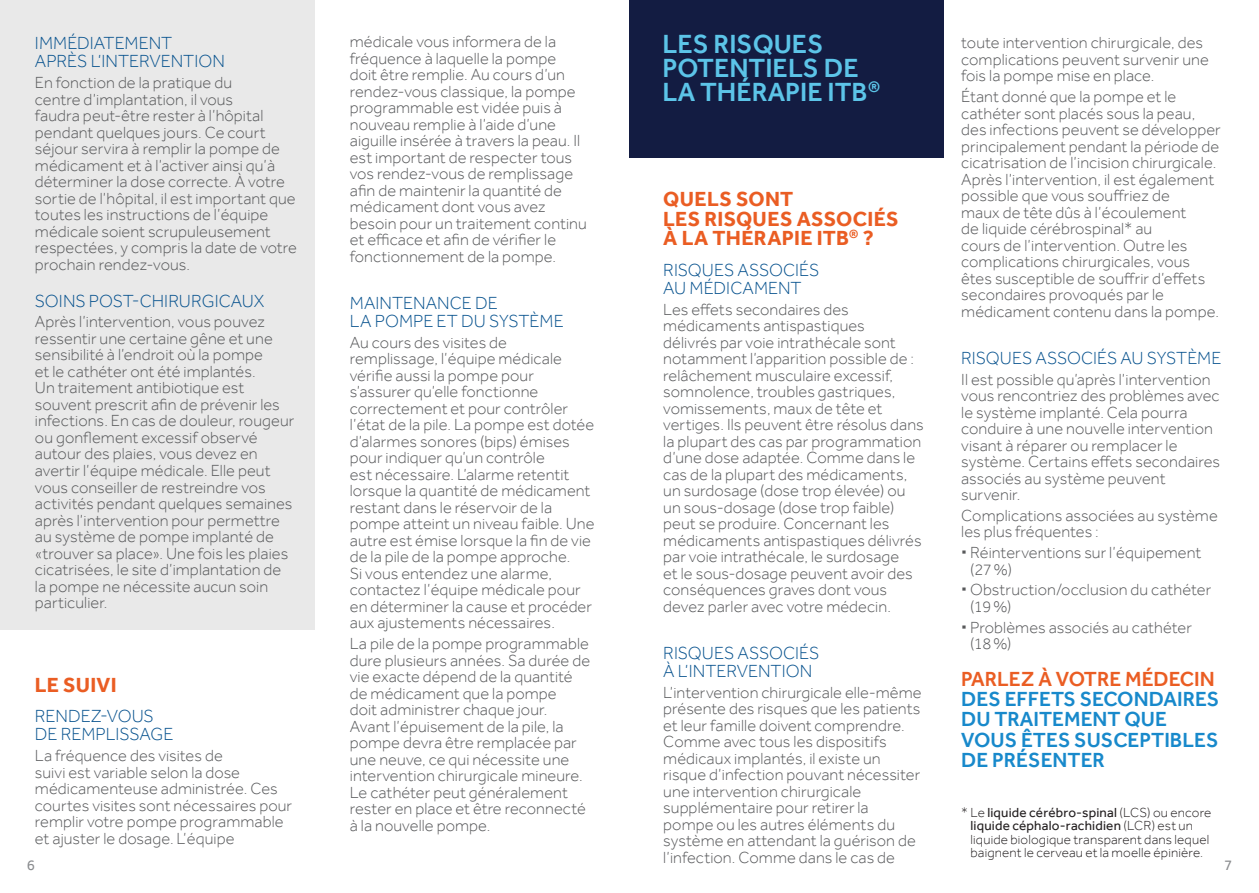
<style>
.page{position:relative;width:1259px;height:893px;background:#fff}
.page>*{position:absolute;margin:0;border:0;box-sizing:border-box;transform-origin:0 0}
.t1{font:500 27px/24px "Effra";color:#5cc4e8}
.t2{font:500 21px/20.2px "Effra";color:#1889cb}
.t3{font:700 21px/19.5px "Effra";letter-spacing:.015em;color:#ea5d23}
.t4{font:500 21px "Effra";color:#ea5d23}
.t5{font:300 18px/18px "Effra";color:#07528e}
.t6{font:300 16.5px/16.5px "Effra";letter-spacing:.005em;color:#57585a}
.t7{font:15px "Effra";color:#8a8c8f}
.t8{font:300 13.5px/13.5px "Effra";letter-spacing:.015em;color:#231f20}
.s1{font-weight:400}
</style>
<div class="page">
<div style="left:629px;top:0;width:315px;height:157px;background:#131c42"></div>
<div style="left:0;top:0;width:315px;height:629px;background:#e9e9e9"></div>
<p class="t5" style="left:35px;top:34px;width:191px">Immédiatement après l’i nterventi on</p>
<p class="t6" style="left:35px;top:74px;width:264px">En fonction de la pratique du<br>centre d’implantation, il vous<br>faudra peut-être rester à l’hôpital pendant quelques jours. Ce court séjour servira à remplir la pompe de médicament et à l’activer ainsi qu’à déterminer la dose correcte. À votre sortie de l’hôpital, il est important que toutes les instructions de l’équipe médicale soient scrupuleusement respectées, y compris la date de votre prochain rendez-vous.</p>
<p class="t5" style="left:35px;top:292px;width:231px">Soi ns post-chi rurgicaux</p>
<p class="t6" style="left:35px;top:314px;width:261px">Après l’intervention, vous pouvez ressentir une certaine gêne et une sensibilité à l’endroit où la pompe<br>et le cathéter ont été implantés.<br>U n traitement antibiotique est souvent prescrit afin de prévenir les infections. En cas de douleur, rougeur ou gonflement excessif observé autour des plaies, vous devez en avertir l’équipe médicale. Elle peut vous conseiller de restreindre vos activités pendant quelques semaines après l’intervention pour permettre au système de pompe implanté de «trouver sa place». U ne fois les plaies cicatrisées, le site d’implantation de la pompe ne nécessite aucun soin particulier.</p>
<h1 class="t1" style="left:662px;top:32px;width:219px">LES RISQUES<br>POTENTIELS DE<br>LA THÉRAPIE ITB<sup>®</sup></h1>
<p class="t6" style="left:350px;top:33px;width:238px">médicale vous informera de la fréquence à laquelle la pompe doit être remplie. Au cours d’un rendez-vous classique, la pompe programmable est vidée puis à nouveau remplie à l’aide d’une aiguille insérée à travers la peau. Il est important de respecter tous vos rendez-vous de remplissage afin de maintenir la quantité de médicament dont vous avez besoin pour un traitement continu et efficace et afin de vérifier le fonctionnement de la pompe.</p>
<p class="t5" style="left:350px;top:294px;width:215px">Mai ntenance de<br>la pompe et du système</p>
<p class="t6" style="left:350px;top:334px;width:246px">Au cours des visites de remplissage, l’équipe médicale vérifie aussi la pompe pour s’assurer qu’elle fonctionne correctement et pour contrôler l’état de la pile. La pompe est dotée d’alarmes sonores (bips) émises pour indiquer qu’un contrôle<br>est nécessaire. L’alarme retentit lorsque la quantité de médicament restant dans le réservoir de la pompe atteint un niveau faible. U ne autre est émise lorsque la fin de vie de la pile de la pompe approche.<br>Si vous entendez une alarme, contactez l’équipe médicale pour en déterminer la cause et procéder aux ajustements nécessaires.</p>
<p class="t6" style="left:350px;top:635px;width:242px">La pile de la pompe programmable dure plusieurs années. Sa durée de vie exacte dépend de la quantité de médicament que la pompe<br>doit administrer chaque jour.<br>Avant l’épuisement de la pile, la pompe devra être remplacée par une neuve, ce qui nécessite une intervention chirurgicale mineure.<br>Le cathéter peut généralement rester en place et être reconnecté à la nouvelle pompe.</p>
<p class="t6" style="left:961px;top:34px;width:249px">toute intervention chirurgicale, des complications peuvent survenir une fois la pompe mise en place.</p>
<p class="t6" style="left:961px;top:88px;width:261px">Étant donné que la pompe et le cathéter sont placés sous la peau, des infections peuvent se développer principalement pendant la période de cicatrisation de l’incision chirurgicale.<br>Après l’intervention, il est également possible que vous souffriez de<br>maux de tête dûs à l’écoulement<br>de liquide cérébrospinal* au<br>cours de l’intervention. Outre les complications chirurgicales, vous êtes susceptible de souffrir d’effets secondaires provoqués par le médicament contenu dans la pompe.</p>
<p class="t5" style="left:961px;top:349px;width:262px">Risq ues associ és au système</p>
<p class="t6" style="left:961px;top:371px;width:260px">Il est possible qu’après l’intervention vous rencontriez des problèmes avec le système implanté. Cela pourra conduire à une nouvelle intervention visant à réparer ou remplacer le système. Certains effets secondaires associés au système peuvent survenir.</p>
<p class="t6" style="left:961px;top:507px;width:258px">Complications associées au système les plus fréquentes :</p>
<p class="t6" style="left:970px;top:544px;width:233px">Réinterventions sur l’équipement (27%)</p>
<p class="t6" style="left:970px;top:581px;width:243px">O bstruction/occlusion du cathéter (19 %)</p>
<p class="t6" style="left:970px;top:619px;width:223px">Problèmes associés au cathéter (18 %)</p>
<p class="t4" style="left:961px;top:666px;width:255px">PARLEZ À VOTRE MÉDECIN</p>
<p class="t2" style="left:961px;top:689px;width:260px">DES EFFETS SECONDAIRES<br>DU TRAITEMENT QUE<br>VOUS ÊTES SUSCEPTIBLES<br>DE PRÉSENTER</p>
<p class="t3" style="left:663px;top:189px;width:237px">QUELS SONT<br>LES RISQUES ASSOCIÉS<br>À LA THÉRAPIE ITB<sup>®</sup> ?</p>
<p class="t5" style="left:663px;top:261px;width:157px">Risq ues associ és au médicament</p>
<p class="t6" style="left:663px;top:301px;width:262px">Les effets secondaires des médicaments antispastiques<br>délivrés par voie intrathécale sont notamment l’apparition possible de : relâchement musculaire excessif, somnolence, troubles gastriques, vomissements, maux de tête et vertiges. Ils peuvent être résolus dans la plupart des cas par programmation d’une dose adaptée. Comme dans le cas de la plupart des médicaments, un surdosage (dose trop élevée) ou un sous-dosage (dose trop faible) peut se produire. Concernant les médicaments antispastiques délivrés par voie intrathécale, le surdosage<br>et le sous-dosage peuvent avoir des conséquences graves dont vous devez parler avec votre médecin.</p>
<p class="t5" style="left:663px;top:644px;width:157px">Risq ues associ és à l’i nterventi on</p>
<p class="t6" style="left:663px;top:684px;width:260px">L’intervention chirurgicale elle-même présente des risques que les patients et leur famille doivent comprendre.<br>Comme avec tous les dispositifs médicaux implantés, il existe un risque d’infection pouvant nécessiter une intervention chirurgicale supplémentaire pour retirer la pompe ou les autres éléments du système en attendant la guérison de l’infection. Comme dans le cas de</p>
<p class="t3" style="left:35px;top:674px;width:83px">LE SUIVI</p>
<p class="t5" style="left:35px;top:707px;width:140px">Rendez-vous de remplissage</p>
<p class="t6" style="left:35px;top:747px;width:259px">La fréquence des visites de<br>suivi est variable selon la dose médicamenteuse administrée. Ces courtes visites sont nécessaires pour remplir votre pompe programmable et ajuster le dosage. L’équipe</p>
<p class="t8" style="left:970px;top:805px;width:242px;text-indent:-9px">* Le <span class="s1">liquide cérébro-spinal</span> (LCS) ou encore <span class="s1">liquide céphalo-rachidien</span> (LCR) est un liquide biologique transparent dans lequel baignent le cerveau et la moelle épinière.</p>
<p class="t7" style="left:27px;top:856px;width:10px">6</p>
<p class="t7" style="left:1224px;top:856px;width:10px">7</p>
</div>
